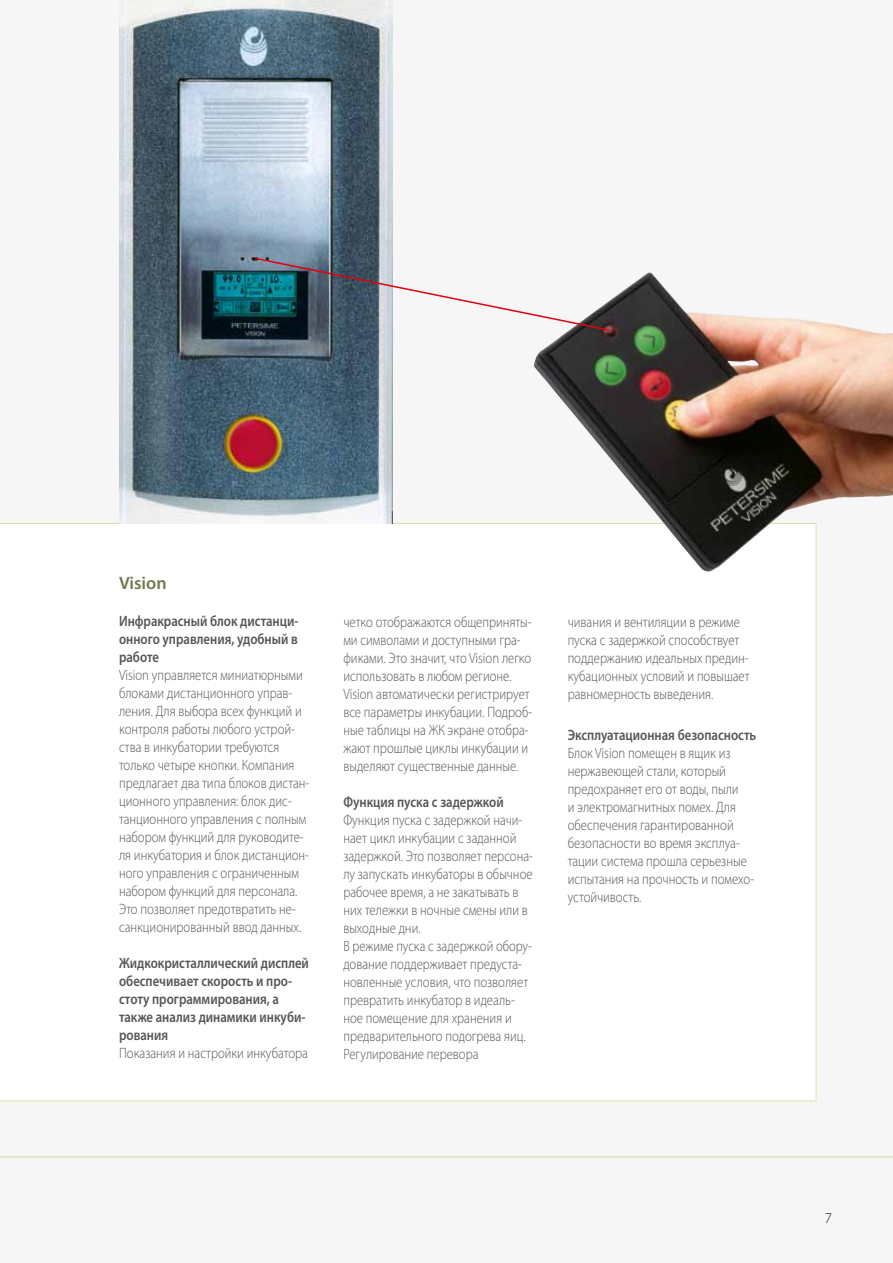
<style>
.page{position:relative;width:893px;height:1263px;background:#fff}
.page>*{position:absolute;margin:0;border:0;box-sizing:border-box;transform-origin:0 0}
.t1{font:600 18px "Myriad Pro";color:#71794d}
.t2{font:300 15px/18px "Myriad Pro";color:#565656;scale:.85 1}
.t3{font:600 15px/18px "Myriad Pro";color:#565656;text-align:justify;scale:.85 1}
.t4{font:300 15px "Myriad Pro";color:#1a1a18}
</style>
<div class="page">
<hr style="left:0;top:1156px;width:893px;height:1px;background:#dbe1a2">
<img style="left:119px;top:0;width:273px;height:523px">
<img style="left:533px;top:272px;width:360px;height:300px">
<svg style="left:253px;top:257px;width:358px;height:75px"></svg>
<p class="t1" style="left:119px;top:571px;width:49px">Vision</p>
<p class="t3" style="left:119px;top:612px;width:213px">Инфракрасный блок дистанци&shy;онного управления, удобный в работе</p>
<p class="t2" style="left:119px;top:666px;width:225px">Vision управляется миниатюрными блоками дистанционного управ&shy;ления. Для выбора всех функций и контроля работы любого устрой&shy;ства в инкубатории требуются только четыре кнопки. Компания предлагает два типа блоков дистан&shy;ционного управления: блок дис&shy;танционного управления с полным набором функций для руководите&shy;ля инкубатория и блок дистанцион&shy;ного управления с ограниченным набором функций для персонала.<br>Это позволяет предотвратить не&shy;санкционированный ввод данных.</p>
<p class="t3" style="left:119px;top:954px;width:225px;text-align:left">Жидкокристаллический дисплей обеспечивает скорость и про&shy;стоту программирования, а также анализ динамики инкуби&shy;рования</p>
<p class="t2" style="left:119px;top:1044px;width:224px">Показания и настройки инкубатора</p>
<p class="t2" style="left:343px;top:612px;width:224px">четко отображаются общеприняты&shy;ми символами и доступными гра&shy;фиками. Это значит, что Vision легко использовать в любом регионе.<br>Vision автоматически регистрирует все параметры инкубации. Подроб&shy;ные таблицы на ЖК экране отобра&shy;жают прошлые циклы инкубации и выделяют существенные данные.</p>
<p class="t3" style="left:343px;top:792px;width:190px">Функция пуска с задержкой</p>
<p class="t2" style="left:343px;top:810px;width:225px">Функция пуска с задержкой начи&shy;нает цикл инкубации с заданной задержкой. Это позволяет персона&shy;лу запускать инкубаторы в обычное рабочее время, а не закатывать в них тележки в ночные смены или в выходные дни.<br>В режиме пуска с задержкой обору&shy;дование поддерживает предуста&shy;новленные условия, что позволяет превратить инкубатор в идеаль&shy;ное помещение для хранения и предварительного подогрева яиц.<br>Регулирование перевора</p>
<p class="t2" style="left:568px;top:612px;width:216px">чивания и вентиляции в режиме пуска с задержкой способствует поддержанию идеальных предин&shy;кубационных условий и повышает равномерность выведения.</p>
<p class="t3" style="left:568px;top:725px;width:223px">Эксплуатационная безопасность</p>
<p class="t2" style="left:568px;top:744px;width:221px">Блок Vision помещен в ящик из нержавеющей стали, который предохраняет его от воды, пыли<br>и электромагнитных помех. Для обеспечения гарантированной безопасности во время эксплуа&shy;тации система прошла серьезные испытания на прочность и помехо&shy;устойчивость.</p>
<p class="t4" style="left:825px;top:1209px;width:9px">7</p>
</div>
